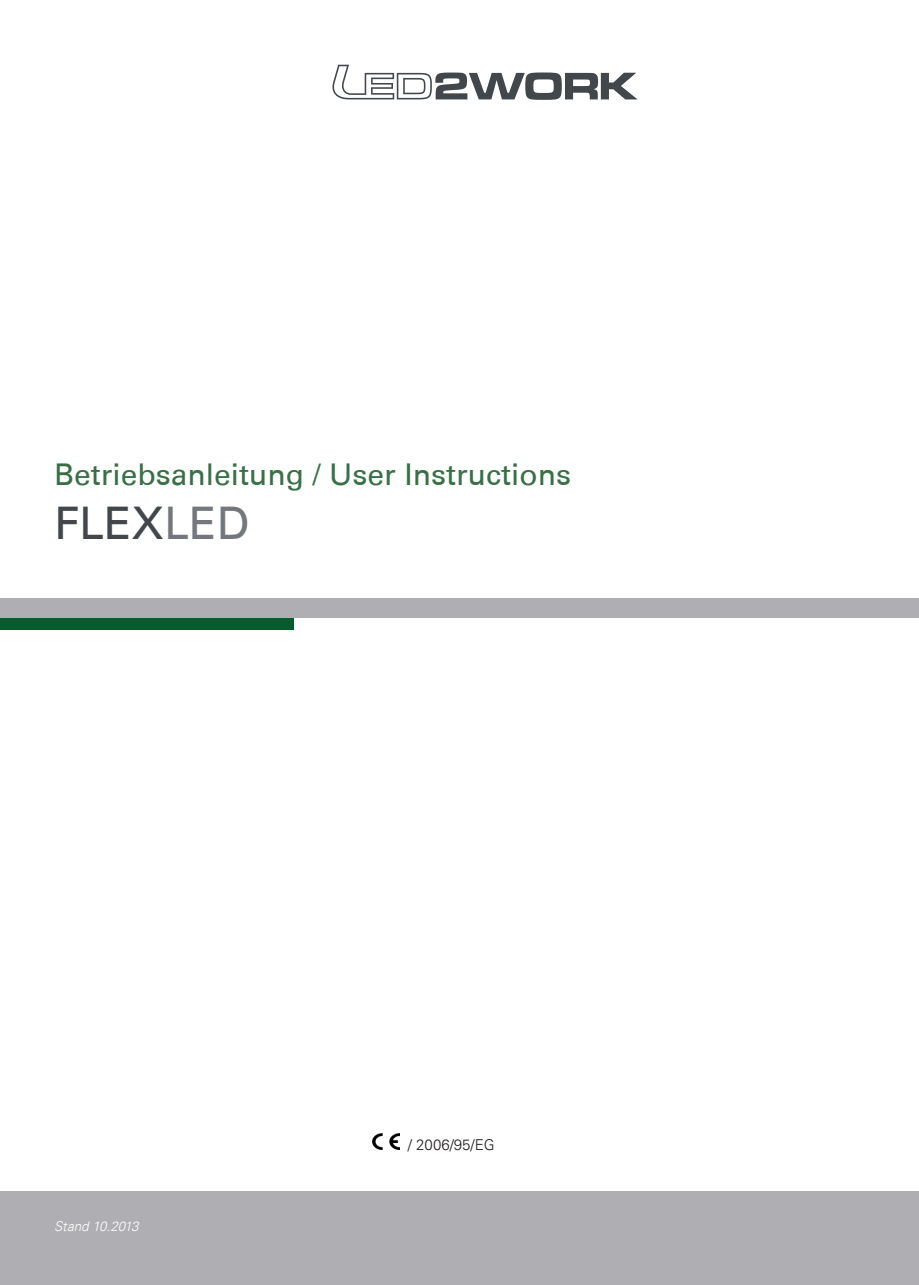
<style>
.page{position:relative;width:919px;height:1285px;background:#fff}
.page>*{position:absolute;margin:0;border:0;box-sizing:border-box;transform-origin:0 0}
.t1{font:45px "Univers 55 Roman";color:#41474b}
.t2{font:30px "Univers 55 Roman";color:#387046}
.t3{font:300 15px "Univers 45";color:#231f20}
.t4{font:italic 300 13.5px "Univers 45";color:#fff}
.s1{color:#74777d}
</style>
<div class="page">
<div style="left:0;top:617px;width:293px;height:13px;background:#065b2d"></div>
<svg style="left:332px;top:65px;width:305px;height:35px"></svg>
<img style="left:373px;top:1133px;width:26px;height:16px">
<div style="left:0;top:598px;width:918px;height:20px;background:#afafb3"></div>
<div style="left:0;top:1191px;width:918px;height:93px;background:#afafb3"></div>
<p class="t2" style="left:54px;top:456px;width:518px">Betriebsanleitung / User Instructions</p>
<h1 class="t1" style="left:54px;top:496px;width:197px">FLEX<span class="s1">LED</span></h1>
<p class="t4" style="left:54px;top:1217px;width:90px">Stand 10.2013</p>
<p class="t3" style="left:407px;top:1134px;width:89px">/ 2006/95/EG</p>
</div>
